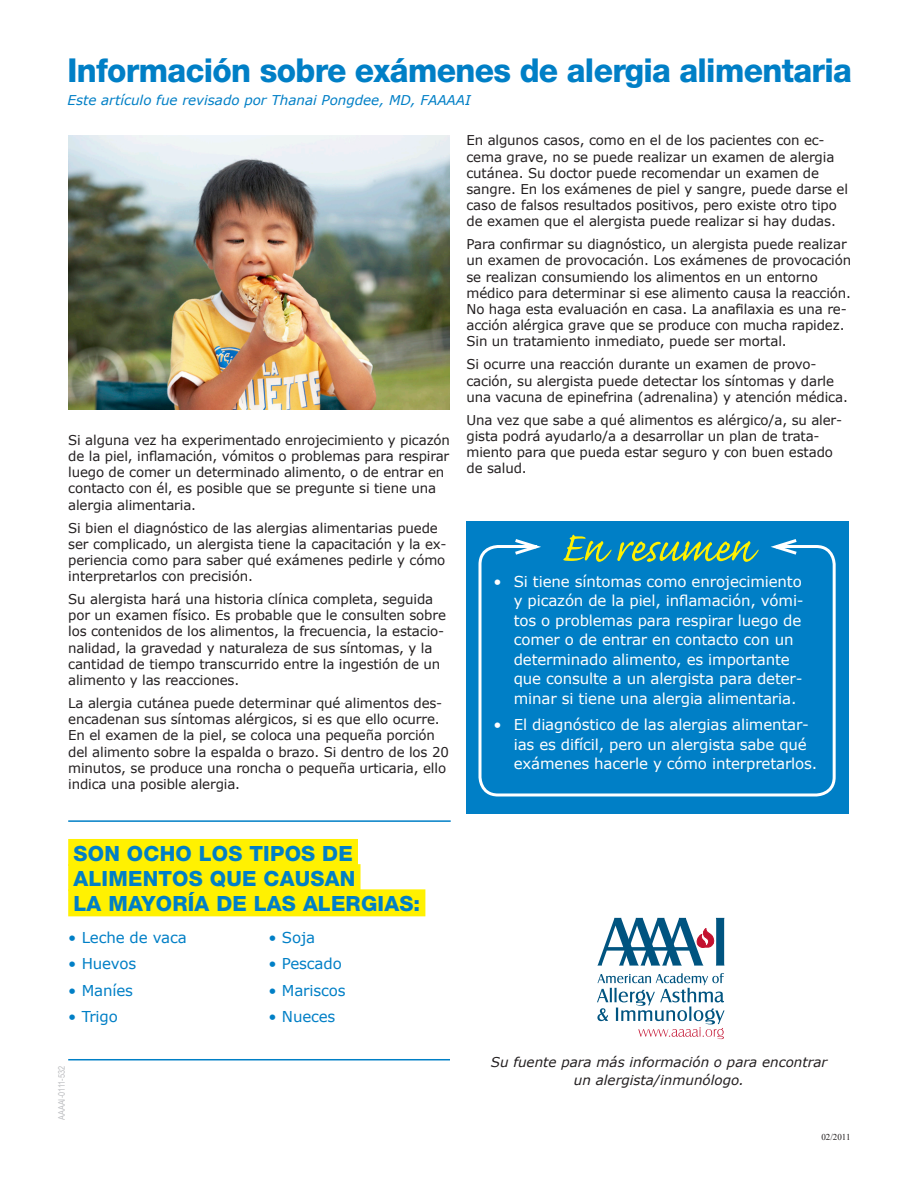
<style>
.page{position:relative;width:918px;height:1188px;background:#fff}
.page>*{position:absolute;margin:0;border:0;box-sizing:border-box;transform-origin:0 0}
.EL-To_the_Point_head{font:54px "Caflisch Script";letter-spacing:-.01em;color:#fff101}
.EL-header{font:800 33px "Helvetica Neue LT";letter-spacing:-.02em;color:#007fc6;scale:.96 1}
.EL-Did_you_know{font:800 21px "Helvetica Neue LT";letter-spacing:.01em;color:#007fc6}
.EL-To_the_Point__cop{font:15px/19.5px "Verdana";letter-spacing:-.01em;color:#fff}
.EL-Did_you_know__bul{font:15px "Verdana";letter-spacing:-.01em;color:#007fc6}
.EL-body{font:13.5px/16.2px "Verdana";letter-spacing:-.01em;color:#231f20}
.EL-your_source_for_m{font:italic 13.5px/18px "Verdana";color:#231f20;text-align:center}
.EL-reviewed_by{font:italic 13.5px "Verdana";color:#007fc6}
.t1{font:9px "Arial Narrow";color:#bcbdc0}
.t2{font:9px "Times New Roman";color:#231f20}
</style>
<div class="page">
<img style="left:68px;top:135px;width:382px;height:274px">
<div style="left:466px;top:521px;width:383px;height:293px;background:#007fc6"></div>
<div style="left:478px;top:545px;width:358px;height:251px;border:3px solid #fff;border-radius:18px"></div>
<div style="left:537px;top:543px;width:243px;height:12px;background:#007fc6"></div>
<svg style="left:512px;top:539px;width:29px;height:16px"></svg>
<svg style="left:770px;top:539px;width:30px;height:16px"></svg>
<hr style="left:68px;top:820px;width:383px;height:2px;background:#007fc6">
<div style="left:68px;top:839px;width:290px;height:27px;background:#fff101"></div>
<div style="left:68px;top:864px;width:293px;height:27px;background:#fff101"></div>
<div style="left:68px;top:889px;width:357px;height:27px;background:#fff101"></div>
<hr style="left:68px;top:1059px;width:382px;height:1px;background:#007fc6">
<svg style="left:597px;top:918px;width:127px;height:48px"></svg>
<svg style="left:597px;top:973px;width:128px;height:66px"></svg>
<p class="EL-header" style="left:68px;top:50px;width:819px">Información sobre exámenes de alergia alimentaria</p>
<p class="EL-reviewed_by" style="left:68px;top:91px;width:405px">Este artículo fue revisado por Thanai Pongdee, MD, FAAAAI</p>
<p class="EL-body" style="left:68px;top:431px;width:383px">Si alguna vez ha experimentado enrojecimiento y picazón de la piel, inflamación, vómitos o problemas para respirar luego de comer un determinado alimento, o de entrar en contacto con él, es posible que se pregunte si tiene una alergia alimentaria.</p>
<p class="EL-body" style="left:68px;top:519px;width:380px">Si bien el diagnóstico de las alergias alimentarias puede ser complicado, un alergista tiene la capacitación y la ex&shy;periencia como para saber qué exámenes pedirle y cómo interpretarlos con precisión.</p>
<p class="EL-body" style="left:68px;top:591px;width:379px">Su alergista hará una historia clínica completa, seguida por un examen físico. Es probable que le consulten sobre los contenidos de los alimentos, la frecuencia, la estacio&shy;nalidad, la gravedad y naturaleza de sus síntomas, y la cantidad de tiempo transcurrido entre la ingestión de un alimento y las reacciones.</p>
<p class="EL-body" style="left:68px;top:695px;width:382px">La alergia cutánea puede determinar qué alimentos des&shy;encadenan sus síntomas alérgicos, si es que ello ocurre.<br>En el examen de la piel, se coloca una pequeña porción del alimento sobre la espalda o brazo. Si dentro de los 20 minutos, se produce una roncha o pequeña urticaria, ello indica una posible alergia.</p>
<p class="EL-body" style="left:466px;top:132px;width:383px">En algunos casos, como en el de los pacientes con ec&shy;cema grave, no se puede realizar un examen de alergia cutánea. Su doctor puede recomendar un examen de sangre. En los exámenes de piel y sangre, puede darse el caso de falsos resultados positivos, pero existe otro tipo de examen que el alergista puede realizar si hay dudas.</p>
<p class="EL-body" style="left:466px;top:236px;width:386px">Para confirmar su diagnóstico, un alergista puede realizar un examen de provocación. Los exámenes de provocación se realizan consumiendo los alimentos en un entorno médico para determinar si ese alimento causa la reacción.<br>No haga esta evaluación en casa. La anafilaxia es una re&shy;acción alérgica grave que se produce con mucha rapidez.<br>Sin un tratamiento inmediato, puede ser mortal.</p>
<p class="EL-body" style="left:466px;top:356px;width:383px">Si ocurre una reacción durante un examen de provo&shy;cación, su alergista puede detectar los síntomas y darle una vacuna de epinefrina (adrenalina) y atención médica.</p>
<p class="EL-body" style="left:466px;top:411px;width:377px">Una vez que sabe a qué alimentos es alérgico/a, su aler&shy;gista podrá ayudarlo/a a desarrollar un plan de trata&shy;miento para que pueda estar seguro y con buen estado de salud.</p>
<p class="EL-To_the_Point_head" style="left:560px;top:520px;width:193px">En resumen</p>
<p class="EL-To_the_Point__cop" style="left:514px;top:571px;width:292px;text-indent:-20px">• Si tiene síntomas como enrojecimiento y picazón de la piel, inflamación, vómi&shy;tos o problemas para respirar luego de comer o de entrar en contacto con un determinado alimento, es importante que consulte a un alergista para deter&shy;minar si tiene una alergia alimentaria.</p>
<p class="EL-To_the_Point__cop" style="left:514px;top:714px;width:305px;text-indent:-20px">• El diagnóstico de las alergias alimentar&shy;ias es difícil, pero un alergista sabe qué exámenes hacerle y cómo interpretarlos.</p>
<p class="EL-Did_you_know" style="left:74px;top:841px;width:281px">SON OCHO LOS TIPOS DE</p>
<p class="EL-Did_you_know" style="left:74px;top:866px;width:283px">ALIMENTOS QUE CAUSAN</p>
<p class="EL-Did_you_know" style="left:74px;top:891px;width:348px">LA MAYORÍA DE LAS ALERGIAS:</p>
<p class="EL-Did_you_know__bul" style="left:68px;top:928px;width:120px">• Leche de vaca</p>
<p class="EL-Did_you_know__bul" style="left:68px;top:954px;width:70px">• Huevos</p>
<p class="EL-Did_you_know__bul" style="left:68px;top:981px;width:66px">• Maníes</p>
<p class="EL-Did_you_know__bul" style="left:68px;top:1007px;width:51px">• Trigo</p>
<p class="EL-Did_you_know__bul" style="left:268px;top:928px;width:48px">• Soja</p>
<p class="EL-Did_you_know__bul" style="left:268px;top:954px;width:75px">• Pescado</p>
<p class="EL-Did_you_know__bul" style="left:268px;top:981px;width:79px">• Mariscos</p>
<p class="EL-Did_you_know__bul" style="left:268px;top:1007px;width:68px">• Nueces</p>
<p class="t1" style="left:55px;top:1120px;width:56px;rotate:-90deg">AAAAI-0111-532</p>
<p class="EL-your_source_for_m" style="left:491px;top:1053px;width:338px">Su fuente para más información o para encontrar un alergista/inmunólogo.</p>
<p class="t2" style="left:821px;top:1131px;width:31px">02/2011</p>
</div>
